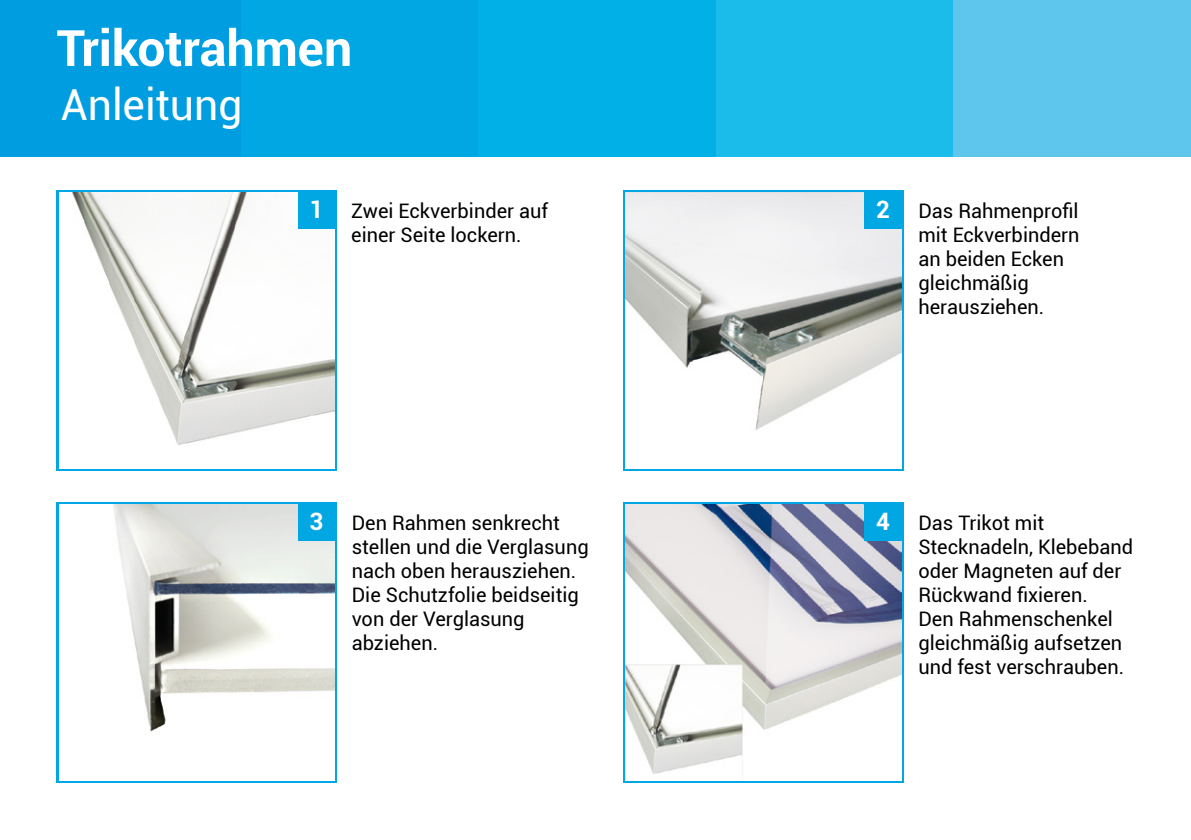
<style>
.page{position:relative;width:1191px;height:840px;background:#fff}
.page>*{position:absolute;margin:0;border:0;box-sizing:border-box;transform-origin:0 0}
.t1{font:700 50px "Roboto";letter-spacing:-.005em;color:#fff}
.t2{font:42.8px "Roboto";letter-spacing:-.005em;color:#fff}
.t3{font:700 24px "Roboto";color:#fff}
.t4{font:20px/24px "Roboto";color:#000}
</style>
<div class="page">
<div style="left:953px;top:0;width:238px;height:156px;background:#5ec5ed"></div>
<div style="left:715px;top:0;width:238px;height:156px;background:#1bbbea"></div>
<div style="left:478px;top:0;width:238px;height:156px;background:#00b0e6"></div>
<div style="left:240px;top:0;width:238px;height:156px;background:#00a7e3"></div>
<div style="left:0;top:0;width:241px;height:156px;background:#009ee0"></div>
<svg style="left:57px;top:190px;width:280px;height:280px;fill:#00a7e3"></svg>
<svg style="left:57px;top:502px;width:280px;height:280px;fill:#00a7e3"></svg>
<svg style="left:623px;top:502px;width:280px;height:280px;fill:#00a7e3"></svg>
<svg style="left:623px;top:190px;width:280px;height:280px;fill:#00a7e3"></svg>
<img style="left:59px;top:193px;width:276px;height:275px">
<img style="left:625px;top:193px;width:276px;height:275px">
<img style="left:59px;top:504px;width:275px;height:276px">
<img style="left:626px;top:504px;width:275px;height:276px">
<div style="left:298px;top:191px;width:37px;height:38px;background:#00a7e3"></div>
<div style="left:298px;top:503px;width:37px;height:37px;background:#00a7e3"></div>
<div style="left:864px;top:503px;width:37px;height:37px;background:#00a7e3"></div>
<div style="left:864px;top:191px;width:37px;height:38px;background:#00a7e3"></div>
<h1 class="t1" style="left:56px;top:13px;width:297px">Trikotrahmen</h1>
<h2 class="t2" style="left:61px;top:75px;width:183px">Anleitung</h2>
<p class="t3" style="left:309px;top:192px;width:15px">1</p>
<p class="t3" style="left:876px;top:192px;width:15px">2</p>
<p class="t4" style="left:351px;top:198px;width:198px">Zwei Eckverbinder auf einer Seite lockern.</p>
<p class="t4" style="left:918px;top:198px;width:163px">Das Rahmenprofil mit Eckverbindern an beiden Ecken gleichmäßig herausziehen.</p>
<p class="t3" style="left:309px;top:504px;width:15px">3</p>
<p class="t3" style="left:876px;top:504px;width:15px">4</p>
<p class="t4" style="left:352px;top:510px;width:238px">Den Rahmen senkrecht stellen und die Verglasung nach oben herausziehen.<br>Die Schutzfolie beidseitig von der Verglasung abziehen.</p>
<p class="t4" style="left:918px;top:510px;width:216px">Das Trikot mit<br>Stecknadeln, Klebeband oder Magneten auf der<br>Rückwand fixieren.<br>Den Rahmenschenkel gleichmäßig aufsetzen und fest verschrauben.</p>
</div>
